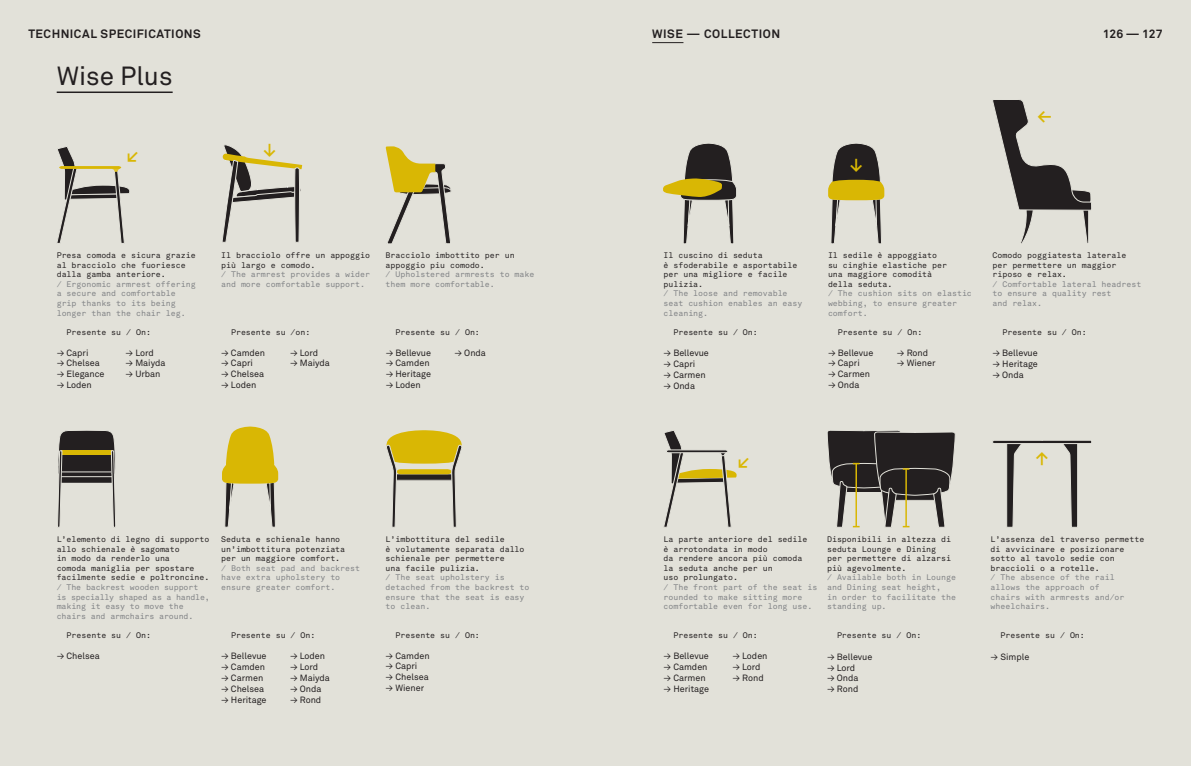
<style>
.page{position:relative;width:1191px;height:766px;background:#fff}
.page>*{position:absolute;margin:0;border:0;box-sizing:border-box;transform-origin:0 0}
.t1{font:26px "Akkurat";color:#231f20}
.t2{font:700 18px "Akkurat";color:#d9b704}
.t3{font:700 12px "Akkurat";letter-spacing:.045em;color:#231f20}
.t4{font:9px/10.8px "Akkurat";color:#231f20}
.t5{font:8px/9.6px "Akkurat Mono";color:#231f20}
.t6{font:8px/9.6px "Akkurat Mono";color:#808285}
</style>
<div class="page">
<div style="left:595px;top:0;width:596px;height:765px;background:#e2e1d9"></div>
<div style="left:0;top:0;width:595px;height:765px;background:#e2e1d9"></div>
<svg style="left:663px;top:143px;width:74px;height:101px"></svg>
<svg style="left:828px;top:143px;width:56px;height:101px"></svg>
<svg style="left:992px;top:440px;width:99px;height:87px"></svg>
<svg style="left:992px;top:99px;width:99px;height:145px"></svg>
<svg style="left:827px;top:430px;width:128px;height:97px"></svg>
<svg style="left:222px;top:426px;width:56px;height:102px"></svg>
<svg style="left:386px;top:430px;width:76px;height:98px"></svg>
<svg style="left:57px;top:430px;width:59px;height:97px"></svg>
<svg style="left:222px;top:144px;width:80px;height:99px"></svg>
<svg style="left:385px;top:146px;width:66px;height:98px"></svg>
<hr style="left:57px;top:91px;width:116px;height:2px;background:#231f20">
<hr style="left:652px;top:42px;width:31px;height:1px;background:#231f20">
<svg style="left:663px;top:430px;width:74px;height:98px"></svg>
<svg style="left:57px;top:146px;width:73px;height:97px"></svg>
<h3 class="t3" style="left:28px;top:26px;width:174px">TECHNICAL SPECIFICATIONS</h3>
<h3 class="t3" style="left:652px;top:26px;width:129px">WISE — COLLECTION</h3>
<h3 class="t3" style="left:1102px;top:26px;width:61px">126 — 127</h3>
<h1 class="t1" style="left:57px;top:61px;width:117px">Wise Plus</h1>
<h2 class="t2" style="left:281px;top:143px;width:16px;rotate:90deg">≥</h2>
<h2 class="t2" style="left:868px;top:158px;width:16px;rotate:90deg">≥</h2>
<h2 class="t2" style="left:1052px;top:128px;width:16px;rotate:-180deg">≥</h2>
<p class="t5" style="left:828px;top:250px;width:121px">Il sedile è appoggiato su cinghie elastiche per una maggiore comodità della seduta.</p>
<p class="t6" style="left:828px;top:289px;width:145px">/ The cushion sits on elastic webbing, to ensure greater comfort.</p>
<p class="t5" style="left:838px;top:327px;width:86px">Presente su / On:</p>
<p class="t5" style="left:221px;top:250px;width:150px">Il bracciolo offre un appoggio più largo e comodo.</p>
<p class="t6" style="left:221px;top:269px;width:150px">/ The armrest provides a wider and more comfortable support.</p>
<p class="t5" style="left:57px;top:250px;width:140px">Presa comoda e sicura grazie al bracciolo che fuoriesce dalla gamba anteriore.</p>
<p class="t6" style="left:57px;top:279px;width:140px">/ Ergonomic armrest offering a secure and comfortable grip thanks to its being longer than the chair leg.</p>
<p class="t5" style="left:67px;top:327px;width:86px">Presente su / On:</p>
<p class="t5" style="left:386px;top:250px;width:130px">Bracciolo imbottito per un appoggio piu comodo.</p>
<p class="t6" style="left:386px;top:269px;width:150px">/ Upholstered armrests to make them more comfortable.</p>
<p class="t5" style="left:663px;top:250px;width:135px">Il cuscino di seduta<br>è sfoderabile e asportabile per una migliore e facile pulizia.</p>
<p class="t6" style="left:663px;top:289px;width:140px">/ The loose and removable seat cushion enables an easy cleaning.</p>
<p class="t5" style="left:673px;top:327px;width:86px">Presente su / On:</p>
<p class="t4" style="left:663px;top:348px;width:47px">≥ Bellevue ≥ Capri<br>≥ Carmen ≥ Onda</p>
<p class="t5" style="left:231px;top:327px;width:81px">Presente su /on:</p>
<p class="t5" style="left:395px;top:327px;width:86px">Presente su / On:</p>
<p class="t4" style="left:57px;top:347px;width:49px">≥ Capri<br>≥ Chelsea ≥ Elegance ≥ Loden</p>
<p class="t4" style="left:126px;top:347px;width:41px">≥ Lord<br>≥ Maiyda ≥ Urban</p>
<p class="t4" style="left:221px;top:347px;width:46px">≥ Camden ≥ Capri<br>≥ Chelsea ≥ Loden</p>
<p class="t4" style="left:290px;top:347px;width:41px">≥ Lord<br>≥ Maiyda</p>
<p class="t4" style="left:386px;top:347px;width:47px">≥ Bellevue ≥ Camden ≥ Heritage ≥ Loden</p>
<p class="t4" style="left:454px;top:347px;width:33px">≥ Onda</p>
<p class="t4" style="left:828px;top:347px;width:47px">≥ Bellevue ≥ Capri<br>≥ Carmen ≥ Onda</p>
<p class="t4" style="left:897px;top:347px;width:40px">≥ Rond ≥ Wiener</p>
<p class="t5" style="left:992px;top:250px;width:135px">Comodo poggiatesta laterale per permettere un maggior riposo e relax.</p>
<p class="t6" style="left:992px;top:279px;width:150px">/ Comfortable lateral headrest to ensure a quality rest<br>and relax.</p>
<p class="t5" style="left:1002px;top:327px;width:86px">Presente su / On:</p>
<p class="t4" style="left:992px;top:348px;width:47px;text-align:justify">≥ Bellevue ≥ Heritage ≥ Onda</p>
<h2 class="t2" style="left:1030px;top:465px;width:16px;rotate:-90deg">≥</h2>
<p class="t5" style="left:57px;top:534px;width:154px">L’elemento di legno di supporto allo schienale è sagomato<br>in modo da renderlo una<br>comoda maniglia per spostare facilmente sedie e poltroncine.</p>
<p class="t6" style="left:57px;top:582px;width:155px">/ The backrest wooden support is specially shaped as a handle, making it easy to move the chairs and armchairs around.</p>
<p class="t5" style="left:67px;top:630px;width:86px">Presente su / On:</p>
<p class="t4" style="left:57px;top:650px;width:45px">≥ Chelsea</p>
<p class="t5" style="left:221px;top:534px;width:125px">Seduta e schienale hanno un’imbottitura potenziata per un maggiore comfort.</p>
<p class="t6" style="left:221px;top:563px;width:140px">/ Both seat pad and backrest have extra upholstery to ensure greater comfort.</p>
<p class="t5" style="left:386px;top:534px;width:140px">L’imbottitura del sedile<br>è volutamente separata dallo schienale per permettere<br>una facile pulizia.</p>
<p class="t6" style="left:386px;top:573px;width:145px">/ The seat upholstery is detached from the backrest to ensure that the seat is easy to clean.</p>
<p class="t5" style="left:395px;top:630px;width:86px">Presente su / On:</p>
<p class="t4" style="left:386px;top:650px;width:46px">≥ Camden ≥ Capri<br>≥ Chelsea ≥ Wiener</p>
<p class="t5" style="left:663px;top:534px;width:145px">La parte anteriore del sedile è arrotondata in modo<br>da rendere ancora più comoda la seduta anche per un<br>uso prolungato.</p>
<p class="t6" style="left:663px;top:582px;width:155px">/ The front part of the seat is rounded to make sitting more comfortable even for long use.</p>
<p class="t5" style="left:673px;top:630px;width:86px">Presente su / On:</p>
<p class="t5" style="left:231px;top:630px;width:86px">Presente su / On:</p>
<p class="t4" style="left:221px;top:651px;width:47px">≥ Bellevue ≥ Camden ≥ Carmen ≥ Chelsea ≥ Heritage</p>
<p class="t4" style="left:290px;top:651px;width:41px">≥ Loden ≥ Lord<br>≥ Maiyda ≥ Onda ≥ Rond</p>
<p class="t4" style="left:663px;top:651px;width:47px">≥ Bellevue ≥ Camden ≥ Carmen ≥ Heritage</p>
<p class="t4" style="left:732px;top:651px;width:37px">≥ Loden ≥ Lord ≥ Rond</p>
<p class="t5" style="left:827px;top:534px;width:125px">Disponibili in altezza di seduta Lounge e Dining per permettere di alzarsi più agevolmente.</p>
<p class="t6" style="left:827px;top:573px;width:130px">/ Available both in Lounge and Dining seat height,<br>in order to facilitate the standing up.</p>
<p class="t5" style="left:837px;top:630px;width:86px">Presente su / On:</p>
<p class="t4" style="left:827px;top:651px;width:47px">≥ Bellevue ≥ Lord<br>≥ Onda<br>≥ Rond</p>
<p class="t5" style="left:990px;top:534px;width:155px">L’assenza del traverso permette di avvicinare e posizionare sotto al tavolo sedie con braccioli o a rotelle.</p>
<p class="t6" style="left:990px;top:573px;width:135px">/ The absence of the rail allows the approach of chairs with armrests and/or wheelchairs.</p>
<p class="t5" style="left:1000px;top:630px;width:86px">Presente su / On:</p>
<p class="t4" style="left:990px;top:651px;width:40px">≥ Simple</p>
</div>
